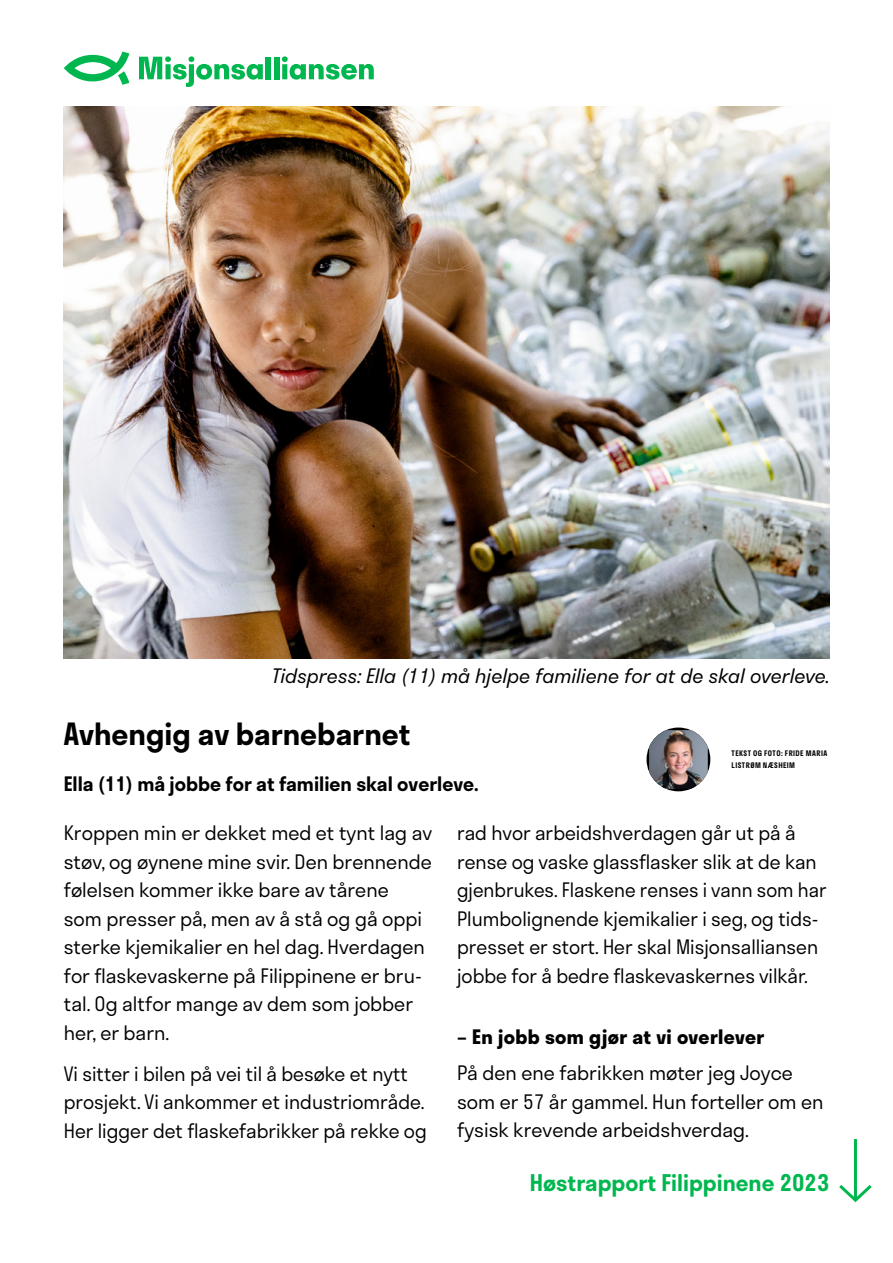
<style>
.page{position:relative;width:893px;height:1263px;background:#fff}
.page>*{position:absolute;margin:0;border:0;box-sizing:border-box;transform-origin:0 0}
.t1{font:600 30px "Stratos";color:#000}
.t2{font:600 22.5px "Stratos";color:#00b74f}
.t3{font:300 19.5px/28.5px "Stratos";color:#000}
.t4{font:italic 300 19.5px "Stratos";color:#000}
.t5{font:600 19.5px "Stratos";color:#000}
.t6{font:700 19.5px "Stratos";letter-spacing:.02em;color:#000}
.t7{font:600 7.5px/11.7px "Stratos";letter-spacing:.065em;color:#000}
</style>
<div class="page">
<img style="left:64px;top:106px;width:765px;height:552px">
<svg style="left:139px;top:56px;width:124px;height:31px"></svg>
<div style="left:266px;top:57px;width:5px;height:22px;background:#00b74f"></div>
<div style="left:274px;top:57px;width:5px;height:22px;background:#00b74f"></div>
<svg style="left:282px;top:56px;width:92px;height:24px"></svg>
<svg style="left:64px;top:52px;width:65px;height:33px"></svg>
<svg style="left:646px;top:727px;width:64px;height:64px"></svg>
<img style="left:649px;top:730px;width:59px;height:59px">
<hr style="left:854px;top:1139px;width:3px;height:61px;background:#00b74f">
<svg style="left:839px;top:1185px;width:33px;height:18px"></svg>
<p class="t4" style="left:272px;top:660px;width:559px">Tidspress: Ella (11) må hjelpe familiene for at de skal overleve.</p>
<h1 class="t1" style="left:64px;top:710px;width:348px">Avhengig av barnebarnet</h1>
<p class="t5" style="left:64px;top:768px;width:416px">Ella (11) må jobbe for at familien skal overleve.</p>
<p class="t3" style="left:64px;top:818px;width:370px">Kroppen min er dekket med et tynt lag av støv, og øynene mine svir. Den brennende følelsen kommer ikke bare av tårene<br>som presser på, men av å stå og gå oppi sterke kjemikalier en hel dag. Hverdagen for flaskevaskerne på Filippinene er bru&shy;tal. Og altfor mange av dem som jobber her, er barn.</p>
<p class="t3" style="left:64px;top:1059px;width:364px">Vi sitter i bilen på vei til å besøke et nytt prosjekt. Vi ankommer et industriområde.<br>Her ligger det flaskefabrikker på rekke og</p>
<p class="t7" style="left:732px;top:747px;width:97px">TEKST OG FOTO: FRIDE MARIA<br>LISTRØM NÆSHEIM</p>
<p class="t3" style="left:457px;top:818px;width:371px">rad hvor arbeidshverdagen går ut på å rense og vaske glassflasker slik at de kan gjenbrukes. Flaskene renses i vann som har Plumbolignende kjemikalier i seg, og tids&shy;presset er stort. Her skal Misjonsalliansen jobbe for å bedre flaskevaskernes vilkår.</p>
<p class="t6" style="left:457px;top:1021px;width:309px">– En jobb som gjør at vi overlever</p>
<p class="t3" style="left:457px;top:1058px;width:368px">På den ene fabrikken møter jeg Joyce som er 57 år gammel. Hun forteller om en fysisk krevende arbeidshverdag.</p>
<p class="t2" style="left:530px;top:1164px;width:301px">Høstrapport Filippinene 2023</p>
</div>
